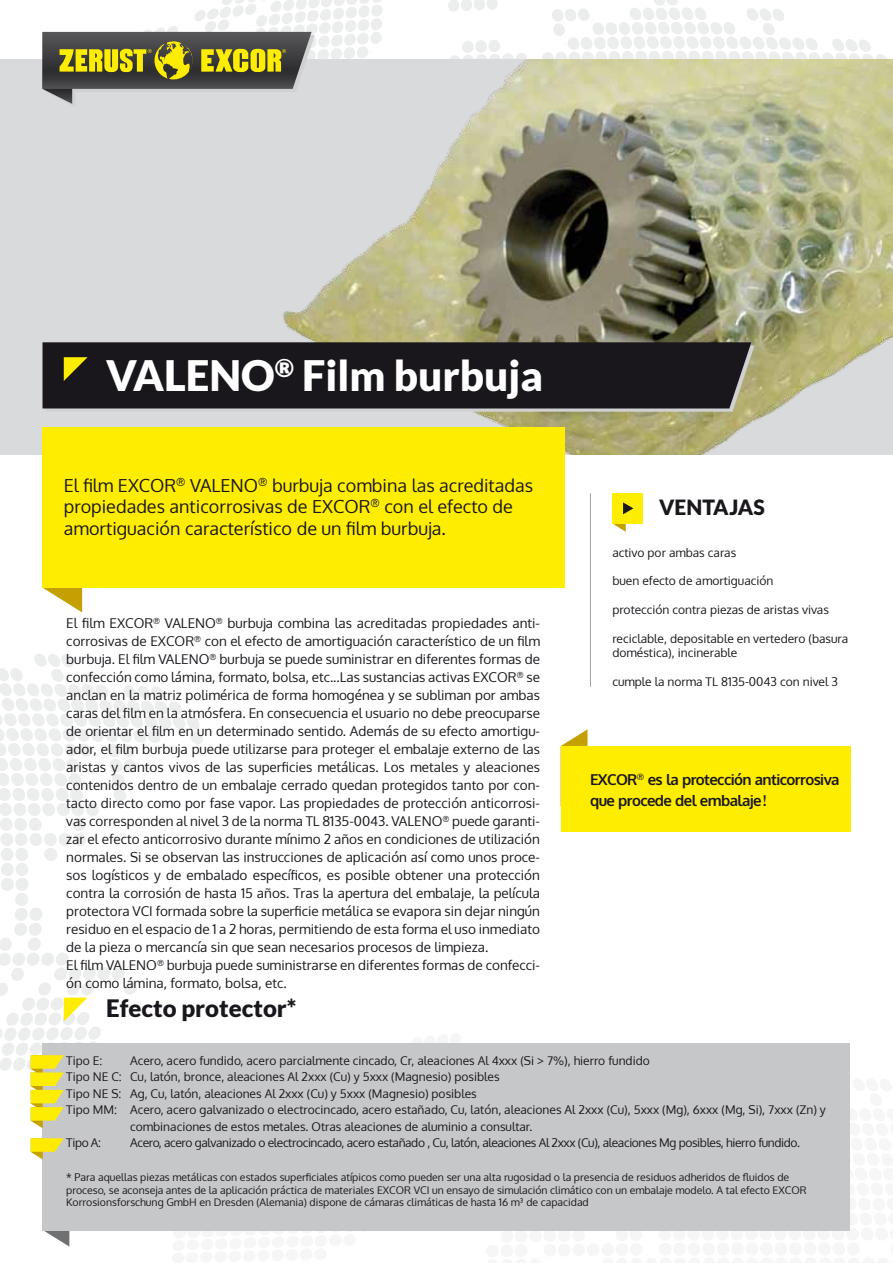
<style>
.page{position:relative;width:893px;height:1263px;background:#fff}
.page>*{position:absolute;margin:0;border:0;box-sizing:border-box;transform-origin:0 0}
.t1{font:900 42px "Lato";color:#fff}
.t2{font:900 24px "Lato";color:#1a171c}
.t3{font:900 21px "Lato";color:#1a171c}
.t4{font:18px/21.6px "Oxygen";color:#1a171c}
.t5{font:700 15px/21px "Oxygen";letter-spacing:-.04em;color:#1a171c}
.t6{font:13.5px/18px "Oxygen";color:#1a171c}
.t7{font:12px/14.4px "Oxygen";color:#1a171c}
.t8{font:12px "Oxygen";letter-spacing:-.03em;color:#1a171c}
.t9{font:10.5px/12.6px "Oxygen";color:#1a171c}
</style>
<div class="page">
<svg style="left:0;top:0;width:893px;height:468px"></svg>
<svg style="left:0;top:608px;width:203px;height:526px"></svg>
<svg style="left:61px;top:1032px;width:142px;height:215px"></svg>
<div style="left:0;top:60px;width:893px;height:395px;background:#d9dadb"></div>
<img style="left:283px;top:60px;width:610px;height:395px">
<svg style="left:43px;top:588px;width:39px;height:24px"></svg>
<div style="left:43px;top:427px;width:522px;height:161px;background:#ffed00"></div>
<div style="left:612px;top:493px;width:30px;height:30px;background:#ffed00"></div>
<svg style="left:612px;top:502px;width:21px;height:30px"></svg>
<hr style="left:590px;top:493px;width:1px;height:194px;background:#9c9e9f">
<svg style="left:43px;top:32px;width:272px;height:75px"></svg>
<svg style="left:46px;top:345px;width:708px;height:67px;fill:#d0d1d2"></svg>
<div style="left:43px;top:342px;width:708px;height:66px;background:#1a171c"></div>
<svg style="left:64px;top:357px;width:24px;height:24px"></svg>
<svg style="left:64px;top:998px;width:24px;height:23px"></svg>
<svg style="left:44px;top:1231px;width:25px;height:16px"></svg>
<div style="left:43px;top:1043px;width:807px;height:188px;background:#c6c7c8"></div>
<svg style="left:561px;top:729px;width:27px;height:17px"></svg>
<div style="left:561px;top:746px;width:289px;height:85px;background:#ffed00"></div>
<svg style="left:31px;top:1055px;width:33px;height:73px"></svg>
<svg style="left:31px;top:1138px;width:33px;height:21px"></svg>
<h1 class="t1" style="left:106px;top:351px;width:438px">VALENO<sup>®</sup> Film burbuja</h1>
<h3 class="t4" style="left:64px;top:474px;width:471px">El film EXCOR<sup>®</sup> VALENO<sup>®</sup> burbuja combina las acreditadas propiedades anticorrosivas de EXCOR<sup>®</sup> con el efecto de amortiguación característico de un film burbuja.</h3>
<p class="t6" style="left:66px;top:614px;width:475px">El film EXCOR<sup>®</sup> VALENO<sup>®</sup> burbuja combina las acreditadas propiedades anti&shy;corrosivas de EXCOR<sup>®</sup> con el efecto de amortiguación característico de un film burbuja. El film VALENO<sup>®</sup> burbuja se puede suministrar en diferentes formas de confección como lámina, formato, bolsa, etc...Las sustancias activas EXCOR<sup>®</sup> se anclan en la matriz polimérica de forma homogénea y se subliman por ambas caras del film en la atmósfera. En consecuencia el usuario no debe preocuparse de orientar el film en un determinado sentido. Además de su efecto amortigu&shy;ador, el film burbuja puede utilizarse para proteger el embalaje externo de las aristas y cantos vivos de las superficies metálicas. Los metales y aleaciones contenidos dentro de un embalaje cerrado quedan protegidos tanto por con&shy;tacto directo como por fase vapor. Las propiedades de protección anticorrosi&shy;vas corresponden al nivel 3 de la norma TL 8135-0043. VALENO<sup>®</sup> puede garanti&shy;zar el efecto anticorrosivo durante mínimo 2 años en condiciones de utilización normales. Si se observan las instrucciones de aplicación así como unos proce&shy;sos logísticos y de embalado específicos, es posible obtener una protección contra la corrosión de hasta 15 años. Tras la apertura del embalaje, la película protectora VCI formada sobre la superficie metálica se evapora sin dejar ningún residuo en el espacio de 1 a 2 horas, permitiendo de esta forma el uso inmediato de la pieza o mercancía sin que sean necesarios procesos de limpieza.<br>El film VALENO<sup>®</sup> burbuja puede suministrarse en diferentes formas de confecci&shy;ón como lámina, formato, bolsa, etc.</p>
<h2 class="t2" style="left:106px;top:994px;width:192px">Efecto protector*</h2>
<h3 class="t3" style="left:659px;top:495px;width:107px">Ventajas</h3>
<p class="t7" style="left:612px;top:545px;width:125px">activo por ambas caras</p>
<p class="t7" style="left:612px;top:574px;width:163px">buen efecto de amortiguación</p>
<p class="t7" style="left:612px;top:603px;width:218px">protección contra piezas de aristas vivas</p>
<p class="t7" style="left:612px;top:631px;width:237px">reciclable, depositable en vertedero (basura doméstica), incinerable</p>
<p class="t7" style="left:612px;top:675px;width:227px">cumple la norma TL 8135-0043 con nivel 3</p>
<p class="t5" style="left:590px;top:770px;width:251px">EXCOR<sup>®</sup> es la protección anticorrosiva que procede del embalaje!</p>
<p class="t7" style="left:66px;top:1053px;width:38px">Tipo E:</p>
<p class="t7" style="left:130px;top:1053px;width:521px">Acero, acero fundido, acero parcialmente cincado, Cr, aleaciones Al 4xxx (Si &gt; 7%), hierro fundido</p>
<p class="t7" style="left:66px;top:1070px;width:435px">Tipo NE C: Cu, latón, bronce, aleaciones Al 2xxx (Cu) y 5xxx (Magnesio) posibles</p>
<p class="t7" style="left:66px;top:1086px;width:412px">Tipo NE S: Ag, Cu, latón, aleaciones Al 2xxx (Cu) y 5xxx (Magnesio) posibles</p>
<p class="t7" style="left:66px;top:1103px;width:761px">Tipo MM: Acero, acero galvanizado o electrocincado, acero estañado, Cu, latón, aleaciones Al 2xxx (Cu), 5xxx (Mg), 6xxx (Mg, Si), 7xxx (Zn) y</p>
<p class="t7" style="left:130px;top:1119px;width:404px">combinaciones de estos metales. Otras aleaciones de aluminio a consultar.</p>
<p class="t7" style="left:66px;top:1136px;width:36px">Tipo A:</p>
<p class="t8" style="left:130px;top:1135px;width:671px">Acero, acero galvanizado o electrocincado, acero estañado , Cu, latón, aleaciones Al 2xxx (Cu), aleaciones Mg posibles, hierro fundido.</p>
<p class="t9" style="left:66px;top:1171px;width:742px">* Para aquellas piezas metálicas con estados superficiales atípicos como pueden ser una alta rugosidad o la presencia de residuos adheridos de fluidos de proceso, se aconseja antes de la aplicación práctica de materiales EXCOR VCI un ensayo de simulación climático con un embalaje modelo. A tal efecto EXCOR<br>Korrosionsforschung GmbH en Dresden (Alemania) dispone de cámaras climáticas de hasta 16 m³ de capacidad</p>
</div>
